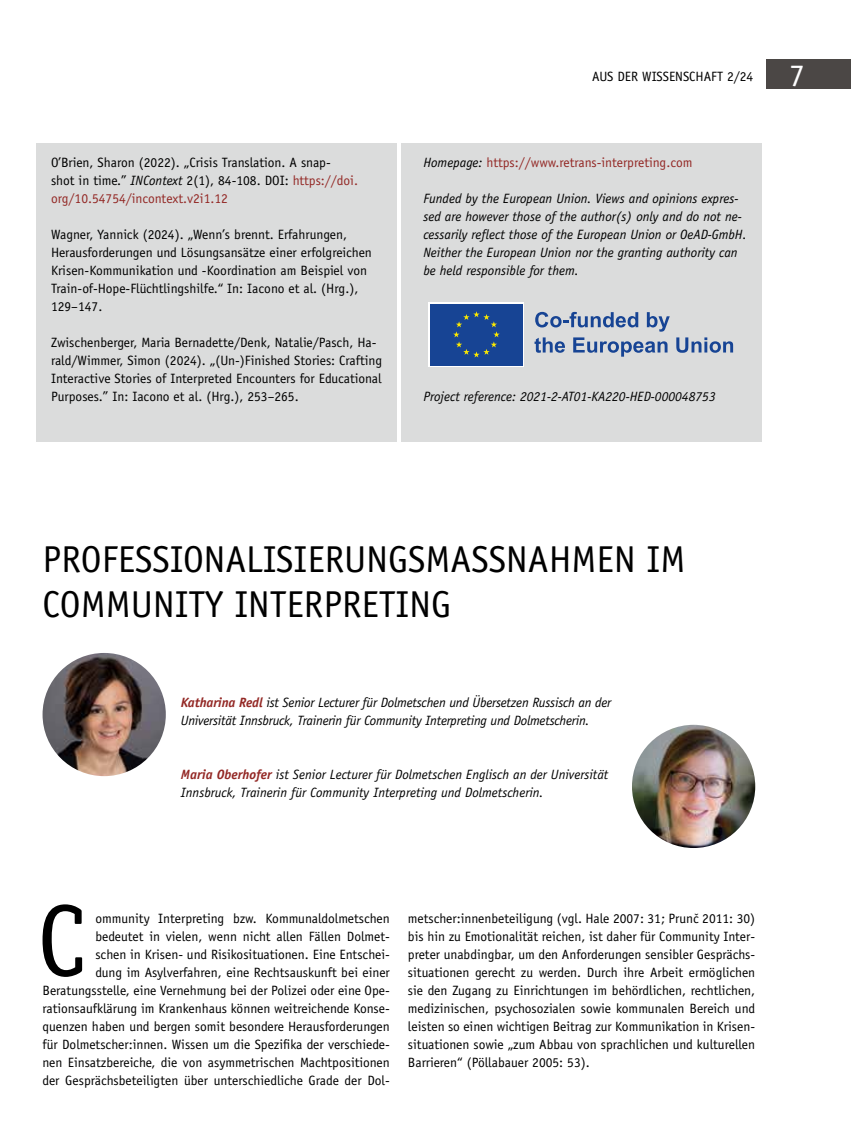
<style>
.page{position:relative;width:851px;height:1144px;background:#fff}
.page>*{position:absolute;margin:0;border:0;box-sizing:border-box;transform-origin:0 0}
.t1{font:101.7px "Officina Serif Std";color:#000}
.t2{font:37.5px/45px "Officina Sans Std";color:#000}
.t3{font:31.5px "Officina Serif Std";color:#fff}
.t4{font:13.5px/18px "Officina Sans Std";color:#000}
.t5{font:italic 13.5px/18px "Officina Sans Std";color:#000}
.t6{font:13.5px "Officina Sans Std";color:#932825}
.s1{font-style:italic}
.s2{color:#932825}
.s3{font-style:italic;color:#000}
.s4{font-weight:700;color:#932825}
</style>
<div class="page">
<div style="left:765px;top:59px;width:85px;height:30px;background:#4b4745"></div>
<div style="left:36px;top:144px;width:361px;height:298px;background:#dbdcdc"></div>
<div style="left:401px;top:144px;width:360px;height:298px;background:#dbdcdc"></div>
<img style="left:43px;top:653px;width:123px;height:123px;border-radius:62px">
<div style="left:428px;top:302px;width:96px;height:65px;background:linear-gradient(to bottom,#174494,#174494)"></div>
<div style="left:430px;top:304px;width:92px;height:61px;background:#174494"></div>
<svg style="left:453px;top:311px;width:46px;height:46px"></svg>
<svg style="left:534px;top:312px;width:135px;height:45px"></svg>
<svg style="left:676px;top:337px;width:57px;height:16px"></svg>
<img style="left:632px;top:725px;width:123px;height:123px;border-radius:62px">
<p class="t4" style="left:51px;top:153px;width:308px">O’Brien, Sharon (2022). „Crisis Translation. A snap-<br>shot in time.” <span class="s1">INContext</span> 2(1), 84-108. DOI: <span class="s2">https://doi. org/10.54754/incontext.v2i1.12</span></p>
<p class="t4" style="left:51px;top:225px;width:322px">Wagner, Yannick (2024). „Wenn’s brennt. Erfahrungen, Herausforderungen und Lösungsansätze einer erfolgreichen Krisen-Kommunikation und -Koordination am Beispiel von Train-of-Hope-Flüchtlingshilfe.“ In: Iacono et al. (Hrg.), 129–147.</p>
<p class="t4" style="left:51px;top:333px;width:332px">Zwischenberger, Maria Bernadette/Denk, Natalie/Pasch, Ha&shy;rald/Wimmer, Simon (2024). „(Un-)Finished Stories: Crafting Interactive Stories of Interpreted Encounters for Educational Purposes.” In: Iacono et al. (Hrg.), 253–265.</p>
<p class="t4" style="left:592px;top:67px;width:163px">AUS DER WISSENSCHAFT 2/24</p>
<h3 class="t3" style="left:788px;top:57px;width:17px">7</h3>
<p class="t6" style="left:423px;top:154px;width:271px"><span class="s3">Homepage:</span> https://www.retrans-interpreting.com</p>
<p class="t5" style="left:423px;top:189px;width:325px">Funded by the European Union. Views and opinions expres&shy;sed are however those of the author(s) only and do not ne&shy;cessarily reflect those of the European Union or OeAD-GmbH.<br>Neither the European Union nor the granting authority can be held responsible for them.</p>
<p class="t5" style="left:423px;top:387px;width:294px">Project reference: 2021-2-AT01-KA220-HED-000048753</p>
<h2 class="t2" style="left:43px;top:537px;width:644px">PROFESSIONALISIERUNGSMASSNAHMEN IM<br>COMMUNITY INTERPRETING</h2>
<p class="t5" style="left:181px;top:693px;width:432px"><span class="s4">Katharina Redl</span> ist Senior Lecturer für Dolmetschen und Übersetzen Russisch an der<br>Universität Innsbruck, Trainerin für Community Interpreting und Dolmetscherin.</p>
<p class="t5" style="left:181px;top:765px;width:429px"><span class="s4">Maria Oberhofer</span> ist Senior Lecturer für Dolmetschen Englisch an der Universität<br>Innsbruck, Trainerin für Community Interpreting und Dolmetscherin.</p>
<h1 class="t1" style="left:37px;top:881px;width:50px">C</h1>
<p class="t4" style="left:43px;top:909px;width:349px;text-align:right">ommunity Interpreting bzw. Kommunaldolmetschen<br>bedeutet in vielen, wenn nicht allen Fällen Dolmet-<br>schen in Krisen- und Risikosituationen. Eine Entschei-<br>dung im Asylverfahren, eine Rechtsauskunft bei einer Beratungsstelle, eine Vernehmung bei der Polizei oder eine Ope&shy;rationsaufklärung im Krankenhaus können weitreichende Konse&shy;quenzen haben und bergen somit besondere Herausforderungen für Dolmetscher:innen. Wissen um die Spezifika der verschiede&shy;nen Einsatzbereiche, die von asymmetrischen Machtpositionen der Gesprächsbeteiligten über unterschiedliche Grade der Dol-</p>
<p class="t4" style="left:408px;top:909px;width:349px;text-align:justify">metscher:innenbeteiligung (vgl. Hale 2007: 31; Prunc 2011: 30) bis hin zu Emotionalität reichen, ist daher für Community Inter&shy;preter unabdingbar, um den Anforderungen sensibler Gesprächs&shy;situationen gerecht zu werden. Durch ihre Arbeit ermöglichen sie den Zugang zu Einrichtungen im behördlichen, rechtlichen, medizinischen, psychosozialen sowie kommunalen Bereich und leisten so einen wichtigen Beitrag zur Kommunikation in Krisen&shy;situationen sowie „zum Abbau von sprachlichen und kulturellen Barrieren“ (Pöllabauer 2005: 53).</p>
<p class="t4" style="left:694px;top:909px;width:6px">ˇ</p>
</div>
